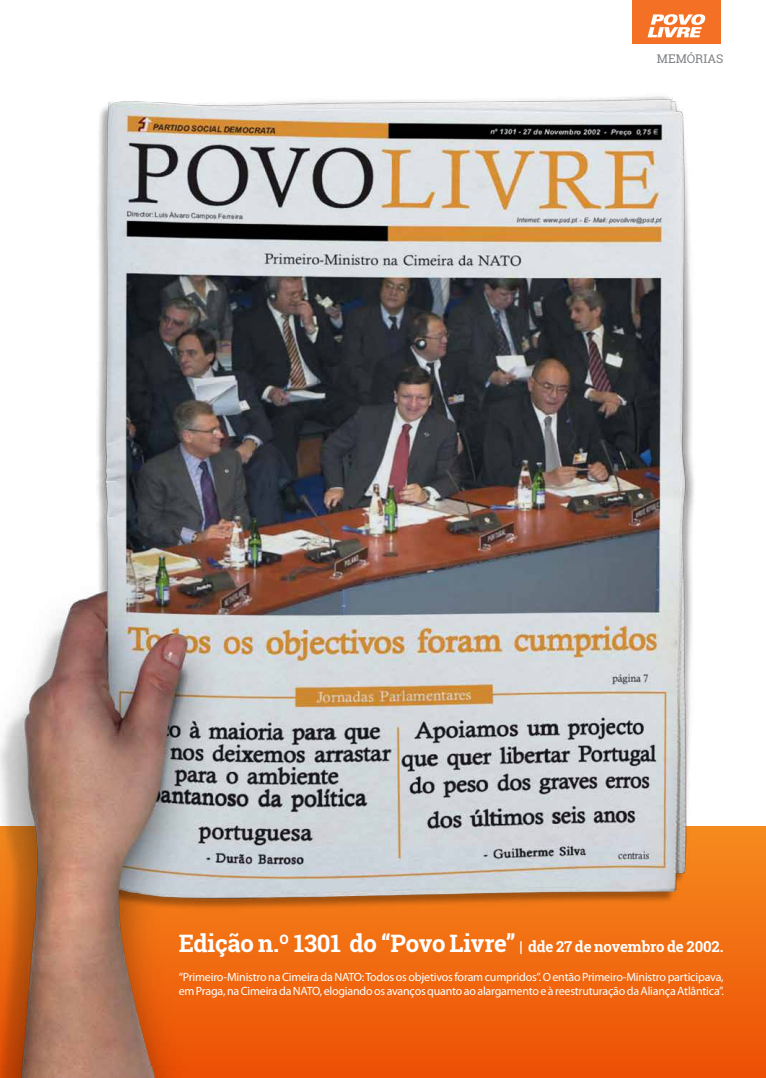
<style>
.page{position:relative;width:766px;height:1078px;background:#fff}
.page>*{position:absolute;margin:0;border:0;box-sizing:border-box;transform-origin:0 0}
.t1{font:700 24px "Roboto Slab";letter-spacing:-.01em;color:#fff}
.t2{font:12px/14.4px "Myriad Pro";letter-spacing:-.02em;color:#fff}
.t3{font:12px "Roboto Slab";color:#808285}
.s1{font-size:15px}
</style>
<div class="page">
<div style="left:632px;top:0;width:88px;height:44px;background:#f37024"></div>
<svg style="left:647px;top:14px;width:58px;height:23px"></svg>
<img style="left:0;top:96px;width:765px;height:981px">
<p class="t3" style="left:656px;top:51px;width:68px">MEMÓRIAS</p>
<h1 class="t1" style="left:179px;top:926px;width:546px">Edição n.º 1301 do “Povo Livre” <span class="s1">| dde 27 de novembro de 2002.</span></h1>
<p class="t2" style="left:179px;top:968px;width:546px">“Primeiro-Ministro na Cimeira da NATO: Todos os objetivos foram cumpridos”. O então Primeiro-Ministro participava, em Praga, na Cimeira da NATO, elogiando os avanços quanto ao alargamento e à reestruturação da Aliança Atlântica”.</p>
</div>
